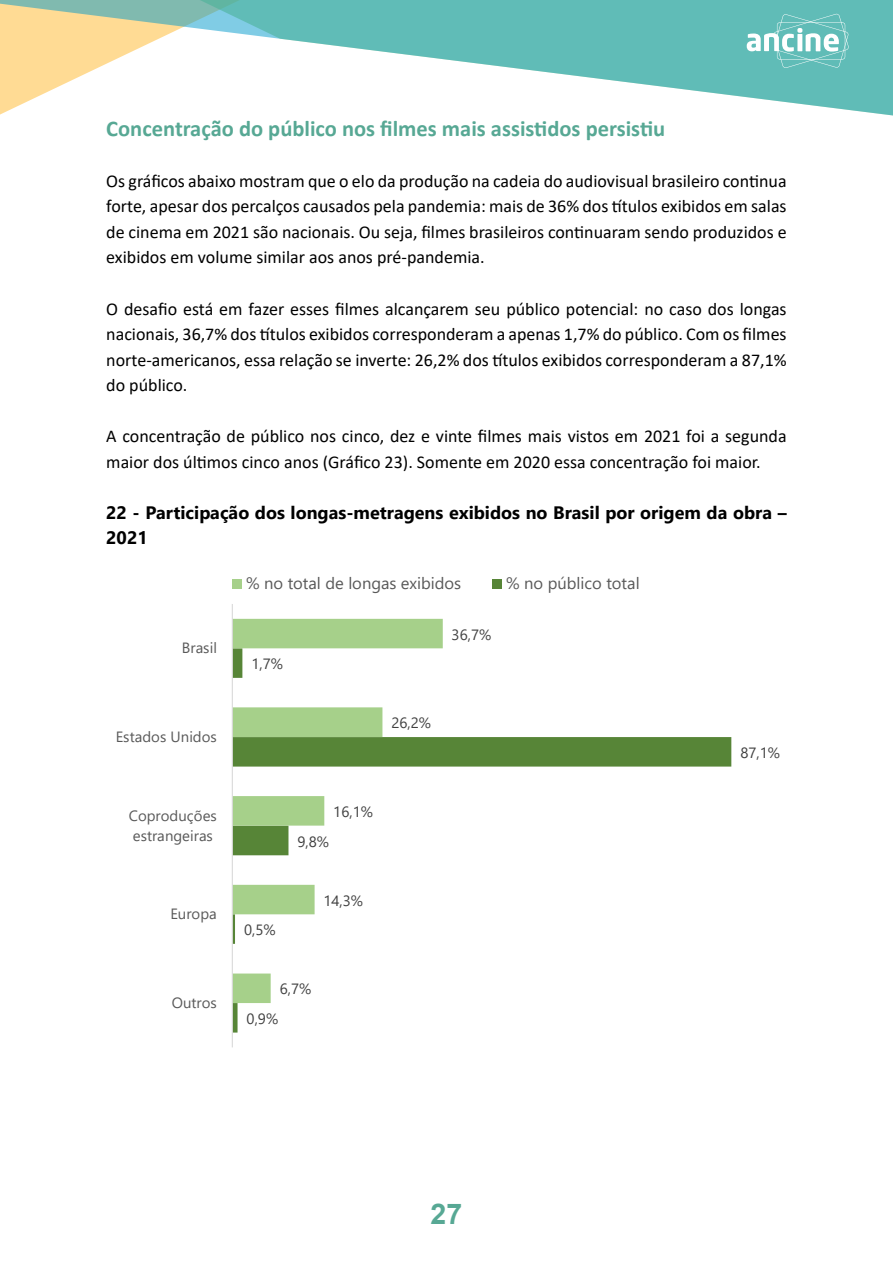
<style>
.page{position:relative;width:893px;height:1263px;background:#fff}
.page>*{position:absolute;margin:0;border:0;box-sizing:border-box;transform-origin:0 0}
.t1{font:700 28.5px "Arial";color:#57a894}
.t2{font:700 22.5px "Calibri";color:#57a894}
.t3{font:18px/25.5px "Calibri";color:#000;text-align:justify}
.t4{font:700 18px/25.5px "Segoe UI";color:#000}
.t5{font:16.5px "Segoe UI";color:#595959}
.t6{font:14.85px/19.8px "Segoe UI";color:#595959}
.t7{font:14.85px "Segoe UI";letter-spacing:.005em;color:#404040}
</style>
<div class="page">
<svg style="left:0;top:0;width:893px;height:115px"></svg>
<svg style="left:747px;top:14px;width:102px;height:54px;background:#82cac6"></svg>
<svg style="left:233px;top:737px;width:498px;height:295px"></svg>
<svg style="left:233px;top:619px;width:210px;height:384px"></svg>
<hr style="left:232px;top:604px;width:1px;height:443px;background:#d9d9d9">
<div style="left:232px;top:579px;width:10px;height:9px;background:#a6d08a"></div>
<div style="left:492px;top:579px;width:10px;height:9px;background:#578537"></div>
<p class="t2" style="left:106px;top:113px;width:560px">Concentração do público nos filmes mais assistidos persistiu</p>
<p class="t3" style="left:106px;top:168px;width:682px">Os gráficos abaixo mostram que o elo da produção na cadeia do audiovisual brasileiro continua forte, apesar dos percalços causados pela pandemia: mais de 36% dos títulos exibidos em salas de cinema em 2021 são nacionais. Ou seja, filmes brasileiros continuaram sendo produzidos e exibidos em volume similar aos anos pré-pandemia.</p>
<p class="t3" style="left:106px;top:295px;width:682px">O desafio está em fazer esses filmes alcançarem seu público potencial: no caso dos longas nacionais, 36,7% dos títulos exibidos corresponderam a apenas 1,7% do público. Com os filmes norte-americanos, essa relação se inverte: 26,2% dos títulos exibidos corresponderam a 87,1% do público.</p>
<p class="t3" style="left:106px;top:423px;width:682px">A concentração de público nos cinco, dez e vinte filmes mais vistos em 2021 foi a segunda maior dos últimos cinco anos (Gráfico 23). Somente em 2020 essa concentração foi maior.</p>
<p class="t4" style="left:106px;top:498px;width:682px">22 - Participação dos longas-metragens exibidos no Brasil por origem da obra –<br>2021</p>
<p class="t6" style="left:182px;top:637px;width:37px">Brasil</p>
<p class="t6" style="left:116px;top:725px;width:103px">Estados Unidos</p>
<p class="t6" style="left:129px;top:804px;width:90px">Coproduções estrangeiras</p>
<p class="t6" style="left:170px;top:903px;width:48px">Europa</p>
<p class="t6" style="left:172px;top:991px;width:47px">Outros</p>
<p class="t5" style="left:246px;top:568px;width:217px">% no total de longas exibidos</p>
<p class="t5" style="left:506px;top:568px;width:135px">% no público total</p>
<p class="t7" style="left:251px;top:650px;width:33px">1,7%</p>
<p class="t7" style="left:452px;top:620px;width:41px">36,7%</p>
<p class="t7" style="left:391px;top:709px;width:41px">26,2%</p>
<p class="t7" style="left:333px;top:798px;width:41px">16,1%</p>
<p class="t7" style="left:297px;top:827px;width:33px">9,8%</p>
<p class="t7" style="left:244px;top:916px;width:33px">0,5%</p>
<p class="t7" style="left:323px;top:886px;width:41px">14,3%</p>
<p class="t7" style="left:280px;top:975px;width:33px">6,7%</p>
<p class="t7" style="left:247px;top:1005px;width:33px">0,9%</p>
<h1 class="t1" style="left:431px;top:1194px;width:33px">27</h1>
<p class="t7" style="left:740px;top:739px;width:41px">87,1%</p>
</div>
